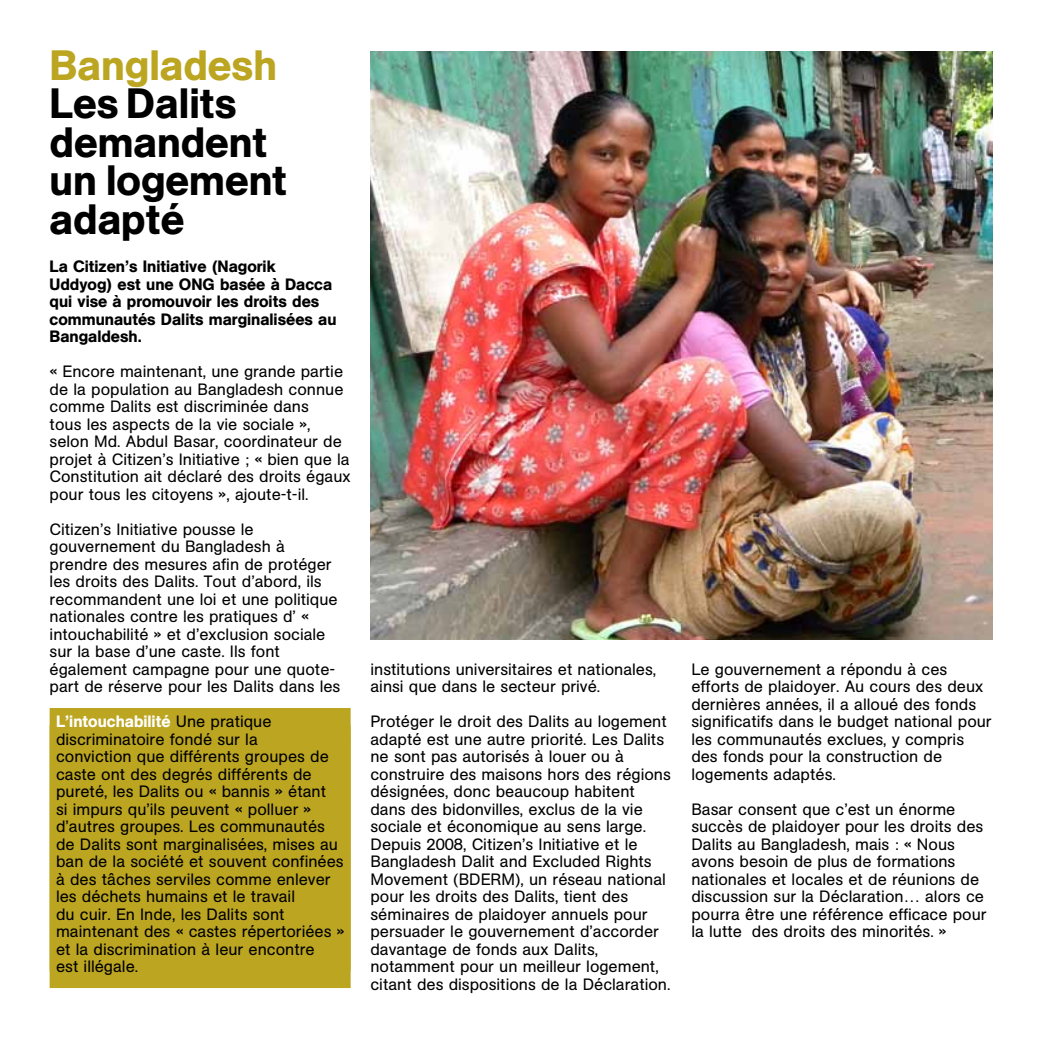
<style>
.page{position:relative;width:1042px;height:1042px;background:#fff}
.page>*{position:absolute;margin:0;border:0;box-sizing:border-box;transform-origin:0 0}
.t1{font:500 42px/38.5px "AG Book BQ";color:#000}
.t2{font:500 42px "AG Book BQ";color:#bba521}
.t3{font:16.28px/17.5px "AG Book BQ";color:#000}
.t4{font:500 16.28px/17.5px "AG Book BQ";color:#000}
.s1{font-weight:500;color:#fff}
</style>
<div class="page">
<div style="left:50px;top:708px;width:301px;height:35px;background:#bba521"></div>
<div style="left:50px;top:743px;width:301px;height:35px;background:#bba521"></div>
<div style="left:50px;top:778px;width:301px;height:35px;background:#bba521"></div>
<div style="left:50px;top:813px;width:301px;height:35px;background:#bba521"></div>
<div style="left:50px;top:848px;width:301px;height:35px;background:#bba521"></div>
<div style="left:50px;top:883px;width:301px;height:35px;background:#bba521"></div>
<div style="left:50px;top:918px;width:301px;height:35px;background:#bba521"></div>
<div style="left:50px;top:953px;width:301px;height:35px;background:#bba521"></div>
<img style="left:370px;top:52px;width:622px;height:588px">
<h1 class="t2" style="left:50px;top:40px;width:229px">Bangladesh</h1>
<h1 class="t1" style="left:50px;top:84px;width:239px">Les Dalits demandent un logement adapté</h1>
<p class="t4" style="left:50px;top:258px;width:288px">La Citizen’s Initiative (Nagorik<br>Uddyog) est une ONG basée à Dacca qui vise à promouvoir les droits des communautés Dalits marginalisées au<br>Bangaldesh.</p>
<p class="t3" style="left:50px;top:363px;width:302px">« Encore maintenant, une grande partie de la population au Bangladesh connue comme Dalits est discriminée dans<br>tous les aspects de la vie sociale », selon Md. Abdul Basar, coordinateur de projet à Citizen’s Initiative ; « bien que la Constitution ait déclaré des droits égaux pour tous les citoyens », ajoute-t-il.</p>
<p class="t3" style="left:50px;top:520px;width:292px">Citizen’s Initiative pousse le gouvernement du Bangladesh à prendre des mesures afin de protéger les droits des Dalits. Tout d’abord, ils recommandent une loi et une politique nationales contre les pratiques d’ « intouchabilité » et d’exclusion sociale sur la base d’une caste. Ils font également campagne pour une quote&shy;part de réserve pour les Dalits dans les</p>
<p class="t3" style="left:56px;top:713px;width:290px"><span class="s1">L’intouchabilité</span> Une pratique discriminatoire fondé sur la<br>conviction que différents groupes de caste ont des degrés différents de pureté, les Dalits ou « bannis » étant<br>si impurs qu’ils peuvent « polluer » d’autres groupes. Les communautés de Dalits sont marginalisées, mises au ban de la société et souvent confinées à des tâches serviles comme enlever les déchets humains et le travail<br>du cuir. En Inde, les Dalits sont maintenant des « castes répertoriées » et la discrimination à leur encontre<br>est illégale.</p>
<p class="t3" style="left:370px;top:660px;width:287px">institutions universitaires et nationales, ainsi que dans le secteur privé.</p>
<p class="t3" style="left:370px;top:713px;width:302px">Protéger le droit des Dalits au logement adapté est une autre priorité. Les Dalits ne sont pas autorisés à louer ou à construire des maisons hors des régions désignées, donc beaucoup habitent dans des bidonvilles, exclus de la vie sociale et économique au sens large.<br>Depuis 2008, Citizen’s Initiative et le Bangladesh Dalit and Excluded Rights Movement (BDERM), un réseau national pour les droits des Dalits, tient des séminaires de plaidoyer annuels pour persuader le gouvernement d’accorder davantage de fonds aux Dalits, notamment pour un meilleur logement, citant des dispositions de la Déclaration.</p>
<p class="t3" style="left:691px;top:661px;width:302px">Le gouvernement a répondu à ces efforts de plaidoyer. Au cours des deux dernières années, il a alloué des fonds significatifs dans le budget national pour les communautés exclues, y compris des fonds pour la construction de logements adaptés.</p>
<p class="t3" style="left:691px;top:801px;width:297px">Basar consent que c’est un énorme succès de plaidoyer pour les droits des Dalits au Bangladesh, mais : « Nous avons besoin de plus de formations nationales et locales et de réunions de discussion sur la Déclaration… alors ce pourra être une référence efficace pour la lutte des droits des minorités. »</p>
</div>
